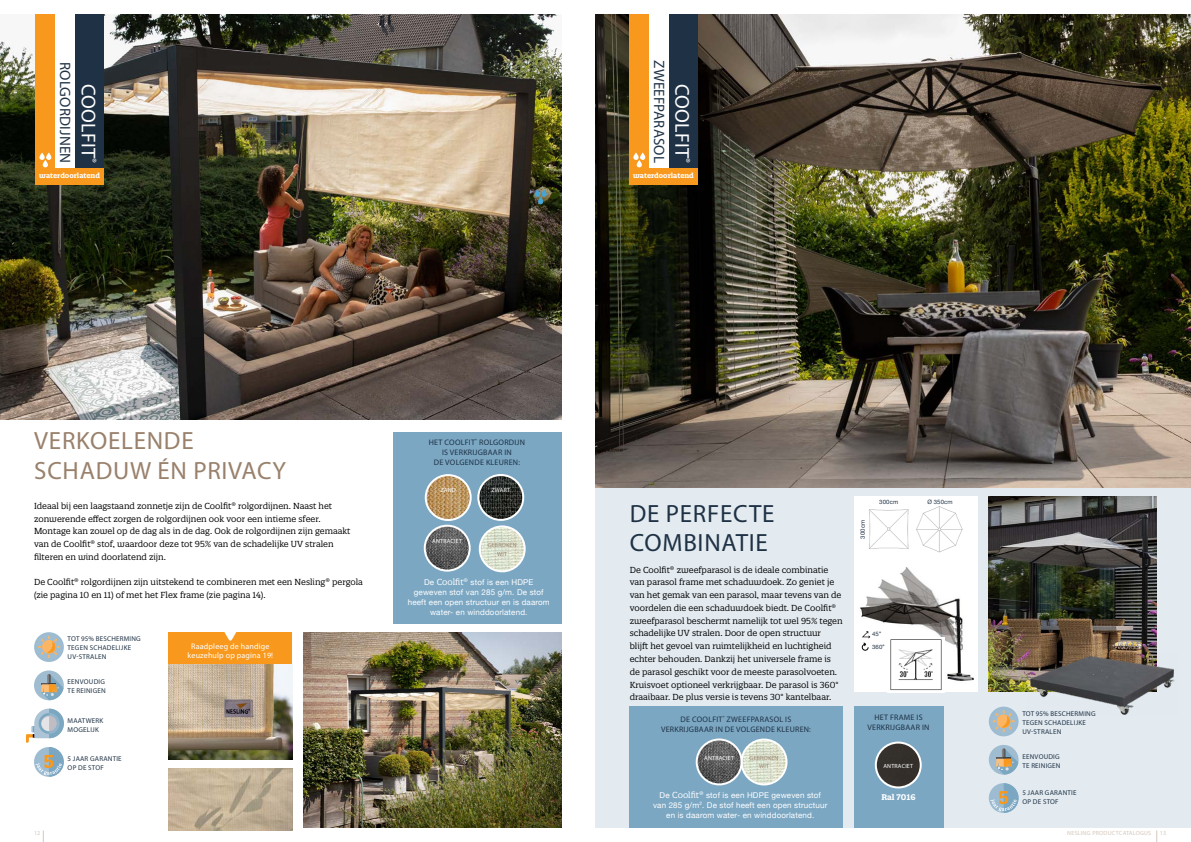
<style>
.page{position:relative;width:1191px;height:842px;background:#fff}
.page>*{position:absolute;margin:0;border:0;box-sizing:border-box;transform-origin:0 0}
.t1{font:25px/29.8px "Myriad Pro";letter-spacing:.03em;color:#99816c}
.t2{font:25px/29.8px "Myriad Pro";letter-spacing:.03em;color:#1f3245}
.t3{font:20px "Myriad Pro";letter-spacing:.01em;color:#fff}
.t4{font:15px "Myriad Pro";letter-spacing:.01em;color:#1f3245}
.t5{font:8.5px/12.8px "Quatro Slab";color:#000}
.t6{font:8px/10px "Helvetica Neue";letter-spacing:.02em;color:#fff;text-align:center}
.t7{font:8px/10px "Myriad Pro";letter-spacing:.03em;color:#1f3245;text-align:center}
.t8{font:8px/8.5px "Myriad Pro";letter-spacing:.02em;color:#fff;text-align:center}
.t9{font:700 8px "Quatro Slab";color:#fff}
.t10{font:7px/9px "Myriad Pro";letter-spacing:.03em;color:#1f3245}
.t11{font:700 7px "Quatro Slab";color:#fff}
.t12{font:6px "Myriad Pro";letter-spacing:.03em;color:#fff}
.t13{font:6px "Myriad Pro";letter-spacing:.04em;color:#d4c7ba}
.t14{font:6px "Helvetica Neue";letter-spacing:.02em;color:#1f3245}
.t15{font:6px/8.5px "Myriad Pro";letter-spacing:.03em;color:#99816c;text-align:center}
.s1{font-family:"Quatro Slab";font-size:8.5px}
.s2{font-family:"Quatro Slab";font-weight:700}
</style>
<div class="page">
<div style="left:595px;top:14px;width:596px;height:814px;background:#e3ebf1"></div>
<div style="left:629px;top:707px;width:213px;height:121px;background:#7ba7c3"></div>
<div style="left:854px;top:707px;width:89px;height:121px;background:#7ba7c3"></div>
<img style="left:595px;top:14px;width:596px;height:473px">
<img style="left:0;top:14px;width:561px;height:406px">
<img style="left:303px;top:632px;width:258px;height:196px">
<img style="left:169px;top:664px;width:123px;height:96px">
<img style="left:169px;top:768px;width:123px;height:62px">
<img style="left:988px;top:496px;width:169px;height:196px">
<div style="left:393px;top:432px;width:168px;height:192px;background:#7ba7c3"></div>
<div style="left:854px;top:556px;width:123px;height:136px;background:#fff"></div>
<img style="left:860px;top:567px;width:114px;height:114px">
<div style="left:854px;top:496px;width:123px;height:60px;background:#fff"></div>
<img style="left:869px;top:506px;width:94px;height:47px">
<img style="left:478px;top:475px;width:45px;height:45px;border-radius:22px">
<div style="left:477px;top:474px;width:47px;height:47px;border:2px solid #fff;border-radius:50%"></div>
<img style="left:887px;top:638px;width:57px;height:53px">
<img style="left:1028px;top:653px;width:147px;height:62px">
<svg style="left:1156px;top:830px;width:1px;height:12px"></svg>
<svg style="left:43px;top:830px;width:1px;height:12px"></svg>
<img style="left:876px;top:742px;width:44px;height:45px;border-radius:22px">
<div style="left:874px;top:741px;width:47px;height:47px;border:2px solid #fff;border-radius:50%"></div>
<img style="left:696px;top:739px;width:45px;height:45px;border-radius:22px">
<div style="left:695px;top:738px;width:47px;height:47px;border:2px solid #fff;border-radius:50%"></div>
<img style="left:741px;top:739px;width:45px;height:45px;border-radius:22px">
<div style="left:740px;top:738px;width:47px;height:47px;border:2px solid #fff;border-radius:50%"></div>
<div style="left:988px;top:707px;width:30px;height:29px;background:#9dbcd2;border-radius:50%"></div>
<svg style="left:992px;top:710px;width:22px;height:22px"></svg>
<svg style="left:988px;top:745px;width:30px;height:30px"></svg>
<svg style="left:996px;top:748px;width:22px;height:27px"></svg>
<svg style="left:988px;top:783px;width:30px;height:30px"></svg>
<svg style="left:990px;top:783px;width:28px;height:30px"></svg>
<svg style="left:34px;top:632px;width:30px;height:30px"></svg>
<div style="left:36px;top:634px;width:26px;height:26px;background:#9fbcd0;border-radius:50%"></div>
<svg style="left:38px;top:636px;width:22px;height:22px"></svg>
<div style="left:34px;top:670px;width:30px;height:30px;background:#9fbcd0;border-radius:50%"></div>
<svg style="left:41px;top:674px;width:23px;height:26px"></svg>
<svg style="left:27px;top:709px;width:37px;height:68px"></svg>
<img style="left:426px;top:475px;width:44px;height:45px;border-radius:22px">
<div style="left:425px;top:474px;width:46px;height:47px;border:2px solid #fff;border-radius:50%"></div>
<img style="left:425px;top:526px;width:44px;height:45px;border-radius:22px">
<div style="left:424px;top:525px;width:46px;height:47px;border:2px solid #fff;border-radius:50%"></div>
<img style="left:480px;top:526px;width:44px;height:45px;border-radius:22px">
<div style="left:479px;top:525px;width:46px;height:47px;border:2px solid #fff;border-radius:50%"></div>
<div style="left:36px;top:14px;width:68px;height:170px;background:#f8991d"></div>
<div style="left:75px;top:14px;width:29px;height:153px;background:#1f3245"></div>
<div style="left:55px;top:0;width:20px;height:167px;background:#fff"></div>
<div style="left:39px;top:153px;width:6px;height:7px;background:#fff;border-radius:3px"></div>
<svg style="left:43px;top:153px;width:8px;height:14px"></svg>
<div style="left:629px;top:14px;width:68px;height:170px;background:#f8991d"></div>
<div style="left:669px;top:14px;width:28px;height:153px;background:#1f3245"></div>
<div style="left:649px;top:0;width:20px;height:167px;background:#fff"></div>
<svg style="left:633px;top:153px;width:12px;height:7px"></svg>
<svg style="left:636px;top:160px;width:6px;height:7px"></svg>
<div style="left:169px;top:632px;width:123px;height:32px;background:#f8991d"></div>
<svg style="left:224px;top:632px;width:13px;height:9px"></svg>
<svg style="left:861px;top:631px;width:9px;height:20px"></svg>
<svg style="left:541px;top:189px;width:6px;height:8px"></svg>
<svg style="left:535px;top:189px;width:5px;height:8px"></svg>
<svg style="left:538px;top:197px;width:5px;height:7px"></svg>
<h3 class="t4" style="left:75px;top:62px;width:102px;rotate:90deg">ROLGORDIJNEN</h3>
<p class="t11" style="left:39px;top:171px;width:62px">waterdoorlatend</p>
<h2 class="t3" style="left:101px;top:84px;width:80px;rotate:90deg">COOLFIT<sup>®</sup></h2>
<h3 class="t4" style="left:668px;top:60px;width:104px;rotate:90deg">ZWEEFPARASOL</h3>
<p class="t11" style="left:633px;top:171px;width:62px">waterdoorlatend</p>
<h2 class="t3" style="left:694px;top:84px;width:80px;rotate:90deg">COOLFIT<sup>®</sup></h2>
<h1 class="t1" style="left:34px;top:426px;width:253px">VERKOELENDE<br>SCHADUW ÉN PRIVACY</h1>
<p class="t5" style="left:34px;top:499px;width:318px">Ideaal bij een laagstaand zonnetje zijn de Coolfit® rolgordijnen. Naast het zonwerende effect zorgen de rolgordijnen ook voor een intieme sfeer.<br>Montage kan zowel op de dag als in de dag. Ook de rolgordijnen zijn gemaakt van de Coolfit® stof, waardoor deze tot 95% van de schadelijke UV stralen filteren en wind doorlatend zijn.</p>
<p class="t5" style="left:34px;top:576px;width:330px">De Coolfit® rolgordijnen zijn uitstekend te combineren met een Nesling® pergola (zie pagina 10 en 11) of met het Flex frame (zie pagina 14).</p>
<p class="t10" style="left:68px;top:634px;width:75px">TOT 95% BESCHERMING<br>TEGEN SCHADELIJKE<br>UV-STRALEN</p>
<p class="t10" style="left:68px;top:677px;width:40px">EENVOUDIG<br>TE REINIGEN</p>
<p class="t10" style="left:68px;top:715px;width:37px">MAATWERK<br>MOGELIJK</p>
<p class="t10" style="left:68px;top:754px;width:56px">5 JAAR GARANTIE<br>OP DE STOF</p>
<p class="t8" style="left:188px;top:642px;width:87px">Raadpleeg de handige keuzehulp op pagina 19!</p>
<p class="t7" style="left:429px;top:437px;width:98px">HET COOLFIT<sup>®</sup> ROLGORDIJN<br>IS VERKRIJGBAAR IN<br>DE VOLGENDE KLEUREN:</p>
<p class="t12" style="left:440px;top:486px;width:17px">ZAND</p>
<p class="t12" style="left:432px;top:537px;width:31px">ANTRACIET</p>
<p class="t12" style="left:491px;top:486px;width:20px">ZWART</p>
<p class="t15" style="left:488px;top:541px;width:30px">GEBROKEN<br>WIT</p>
<p class="t6" style="left:408px;top:578px;width:143px">De <span class="s1">Coolfit®</span> stof is een HDPE geweven stof van 285 g/m. De stof heeft een open structuur en is daarom water- en winddoorlatend.</p>
<h1 class="t2" style="left:630px;top:498px;width:146px">DE PERFECTE<br>COMBINATIE</h1>
<p class="t5" style="left:630px;top:563px;width:214px">De Coolfit® zweefparasol is de ideale combinatie van parasol frame met schaduwdoek. Zo geniet je van het gemak van een parasol, maar tevens van de voordelen die een schaduwdoek biedt. De Coolfit® zweefparasol beschermt namelijk tot wel 95% tegen schadelijke UV stralen. Door de open structuur<br>blijft het gevoel van ruimtelijkheid en luchtigheid echter behouden. Dankzij het universele frame is de parasol geschikt voor de meeste parasolvoeten.<br>Kruisvoet optioneel verkrijgbaar. De parasol is 360° draaibaar. De plus versie is tevens 30° kantelbaar.</p>
<p class="t7" style="left:661px;top:714px;width:151px">DE COOLFIT<sup>®</sup> ZWEEFPARASOL IS<br>VERKRIJGBAAR IN DE VOLGENDE KLEUREN:</p>
<p class="t12" style="left:704px;top:754px;width:31px">ANTRACIET</p>
<p class="t15" style="left:749px;top:753px;width:30px">GEBROKEN<br>WIT</p>
<p class="t6" style="left:653px;top:791px;width:176px">De <span class="s1">Coolfit®</span> stof is een HDPE geweven stof van 285 g/m<sup>2</sup>. De stof heeft een open structuur en is daarom water- en winddoorlatend.</p>
<p class="t14" style="left:858px;top:539px;width:20px;rotate:-90deg">300cm</p>
<p class="t14" style="left:879px;top:498px;width:20px">300cm</p>
<p class="t14" style="left:927px;top:498px;width:27px">Ø 350cm</p>
<p class="t14" style="left:872px;top:630px;width:10px">45<span class="s2">°</span></p>
<p class="t14" style="left:872px;top:643px;width:14px">360<span class="s2">°</span></p>
<p class="t7" style="left:867px;top:712px;width:63px">HET FRAME IS<br>VERKRIJGBAAR IN</p>
<p class="t12" style="left:883px;top:762px;width:31px">ANTRACIET</p>
<p class="t9" style="left:881px;top:792px;width:36px">Ral 7016</p>
<p class="t10" style="left:1022px;top:709px;width:75px">TOT 95% BESCHERMING<br>TEGEN SCHADELIJKE<br>UV-STRALEN</p>
<p class="t10" style="left:1022px;top:752px;width:40px">EENVOUDIG<br>TE REINIGEN</p>
<p class="t10" style="left:1022px;top:788px;width:56px">5 JAAR GARANTIE<br>OP DE STOF</p>
<p class="t13" style="left:34px;top:829px;width:8px">12</p>
<p class="t13" style="left:1067px;top:829px;width:85px">NESLING PRODUCTCATALOGUS</p>
<p class="t13" style="left:1159px;top:829px;width:8px">13</p>
</div>
